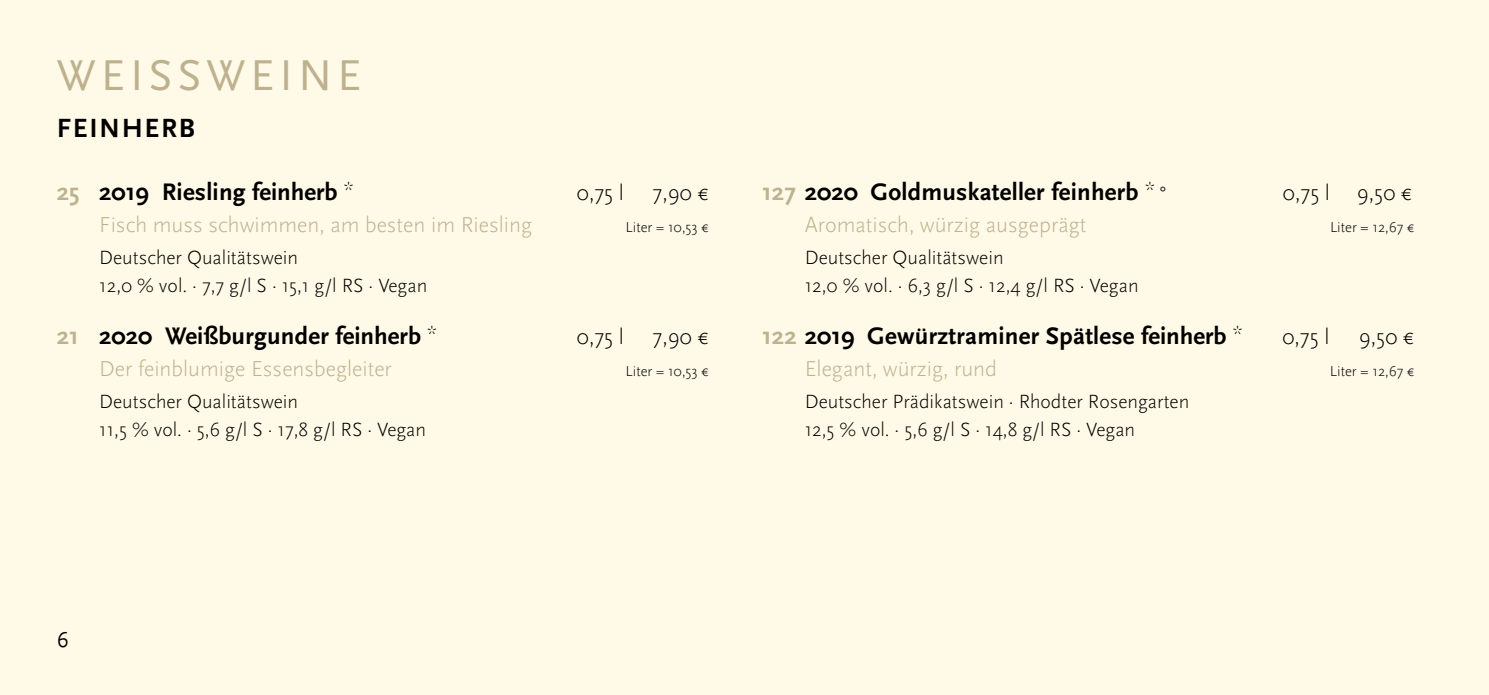
<style>
.page{position:relative;width:1489px;height:695px;background:#fff}
.page>*{position:absolute;margin:0;border:0;box-sizing:border-box;transform-origin:0 0}
.t1{font:45px "Scala Sans Pro";letter-spacing:.11em;color:#beb18f}
.t2{font:700 27.5px "Scala Sans Pro";color:#000}
.t3{font:700 25px "Scala Sans Pro";letter-spacing:.01em;color:#000}
.t4{font:300 22.5px "Scala Sans Pro";color:#beb18f}
.t5{font:300 22.5px "Scala Sans Pro";color:#000}
.t6{font:22.5px "Scala Sans Pro";color:#000}
.t7{font:300 20px/28.2px "Scala Sans Pro";color:#000}
.t8{font:300 15px "Scala Sans Pro";color:#000}
.s1{color:#beb18f}
.s2{font-weight:300;font-size:20px}
</style>
<div class="page">
<div style="left:0;top:0;width:1488px;height:694px;background:#fffae7"></div>
<h1 class="t1" style="left:57px;top:49px;width:271px">WeiSSwEINE</h1>
<h2 class="t2" style="left:57px;top:111px;width:34px">Feinherb</h2>
<p class="t3" style="left:57px;top:177px;width:298px"><span class="s1">25</span> 2019 Riesling feinherb <sup>*</sup></p>
<p class="t5" style="left:576px;top:180px;width:49px">0,75 l</p>
<p class="t5" style="left:652px;top:180px;width:58px">7,90 €</p>
<p class="t4" style="left:99px;top:212px;width:434px">Fisch muss schwimmen, am besten im Riesling</p>
<p class="t8" style="left:625px;top:219px;width:85px">Liter = 10,53 €</p>
<p class="t7" style="left:99px;top:243px;width:329px">Deutscher Qualitätswein<br>12,0 % vol. · 7,7 g/l S · 15,1 g/l RS · Vegan</p>
<p class="t3" style="left:57px;top:321px;width:382px"><span class="s1">21</span> 2020 Weißburgunder feinherb <sup>*</sup></p>
<p class="t5" style="left:576px;top:324px;width:49px">0,75 l</p>
<p class="t5" style="left:652px;top:324px;width:58px">7,90 €</p>
<p class="t4" style="left:99px;top:355px;width:294px">Der feinblumige Essensbegleiter</p>
<p class="t8" style="left:625px;top:362px;width:85px">Liter = 10,53 €</p>
<p class="t7" style="left:99px;top:387px;width:328px">Deutscher Qualitätswein<br>11,5 % vol. · 5,6 g/l S · 17,8 g/l RS · Vegan</p>
<p class="t3" style="left:762px;top:177px;width:405px"><span class="s1">127</span> 2020 Goldmuskateller feinherb <sup>*</sup> <span class="s2">°</span></p>
<p class="t5" style="left:1282px;top:180px;width:131px">0,75 l 9,50 €</p>
<p class="t4" style="left:804px;top:212px;width:283px">Aromatisch, würzig ausgeprägt</p>
<p class="t8" style="left:1329px;top:219px;width:86px">Liter = 12,67 €</p>
<p class="t7" style="left:804px;top:243px;width:335px">Deutscher Qualitätswein<br>12,0 % vol. · 6,3 g/l S · 12,4 g/l RS · Vegan</p>
<p class="t3" style="left:762px;top:321px;width:482px"><span class="s1">122</span> 2019 Gewürztraminer Spätlese feinherb <sup>*</sup></p>
<p class="t5" style="left:1281px;top:324px;width:49px">0,75 l</p>
<p class="t5" style="left:1358px;top:324px;width:57px">9,50 €</p>
<p class="t4" style="left:804px;top:355px;width:194px">Elegant, würzig, rund</p>
<p class="t8" style="left:1329px;top:362px;width:86px">Liter = 12,67 €</p>
<p class="t7" style="left:804px;top:387px;width:386px">Deutscher Prädikatswein · Rhodter Rosengarten<br>12,5 % vol. · 5,6 g/l S · 14,8 g/l RS · Vegan</p>
<p class="t6" style="left:57px;top:626px;width:14px">6</p>
</div>
